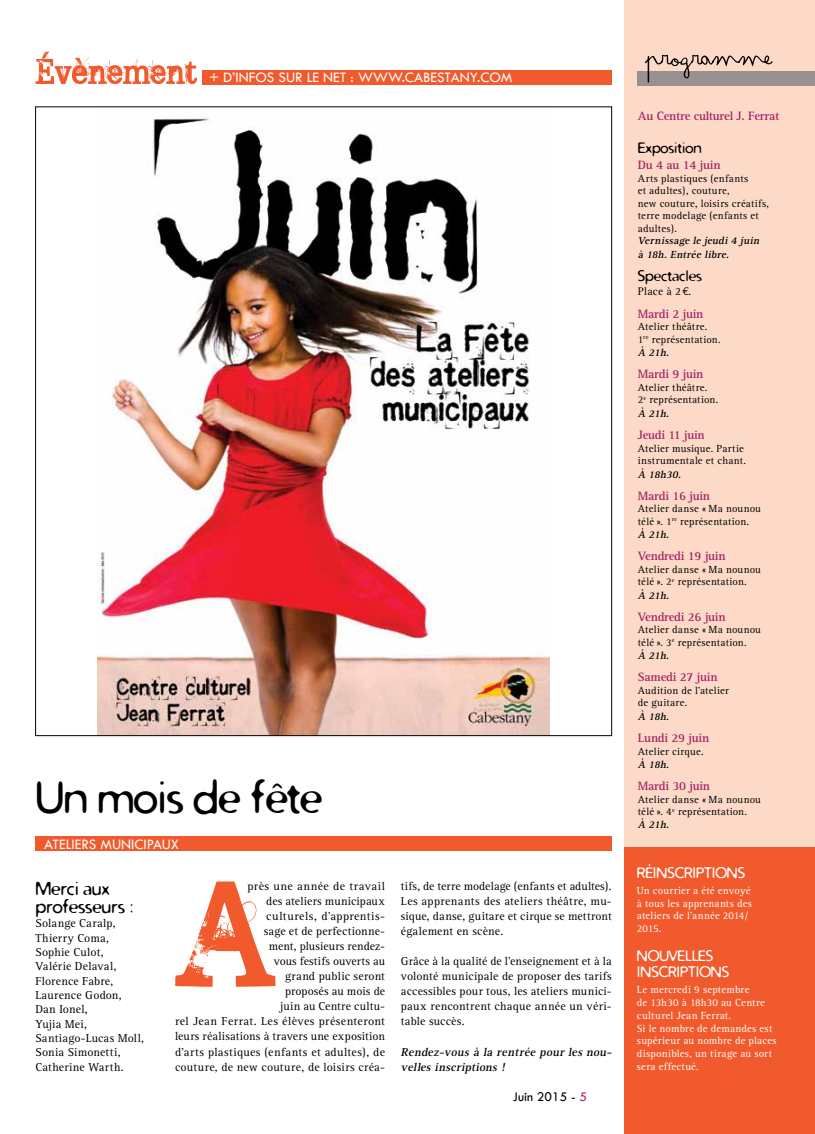
<style>
.page{position:relative;width:815px;height:1134px;background:#fff}
.page>*{position:absolute;margin:0;border:0;box-sizing:border-box;transform-origin:0 0}
.t1{font:45px "Distro";letter-spacing:-.01em;color:#000}
.t2{font:18.75px/17.6px "Distro";color:#000}
.t3{font:15px "Tw Cen";color:#fff}
.t4{font:15px/16.2px "Distro";color:#fff}
.t5{font:15px "Distro";color:#000}
.t6{font:13.75px "Tw Cen";color:#000}
.t7{font:700 12.5px "Rotis Serif";letter-spacing:-.02em;color:#a42166}
.t8{font:11.88px/15.1px "Rotis Serif";letter-spacing:.02em;color:#000;text-align:justify}
.t9{font:italic 700 11.88px/15.1px "Rotis Serif";letter-spacing:-.18em;color:#000}
.t10{font:11.25px "Rotis Serif";letter-spacing:.005em;color:#000}
.t11{font:10.62px/12.5px "Rotis Serif";letter-spacing:.025em;color:#000}
.t12{font:10.62px/12.8px "Rotis Serif";letter-spacing:.02em;color:#fff}
.t13{font:italic 700 10.62px/13.5px "Rotis Serif";letter-spacing:-.17em;color:#000}
.s1{color:#a42166}
.s2{font-family:"Euro Mono"}
.s3{font-weight:700;font-style:italic}
</style>
<div class="page">
<svg style="left:175px;top:881px;width:101px;height:106px"></svg>
<div style="left:625px;top:0;width:190px;height:836px;background:#fddac7"></div>
<div style="left:625px;top:829px;width:190px;height:305px;background:#fddac7"></div>
<div style="left:202px;top:70px;width:410px;height:14px;background:#f15a2c"></div>
<svg style="left:35px;top:52px;width:162px;height:35px"></svg>
<div style="left:638px;top:71px;width:177px;height:14px;background:#989190"></div>
<svg style="left:645px;top:55px;width:128px;height:28px"></svg>
<div style="left:35px;top:836px;width:577px;height:14px;background:#f15a2c"></div>
<img style="left:97px;top:118px;width:453px;height:616px">
<div style="left:625px;top:848px;width:190px;height:286px;background:#f15a2c"></div>
<p class="t3" style="left:209px;top:68px;width:305px">+ D’INFOS SUR LE NET : WWW.CABESTANY.COM</p>
<h1 class="t1" style="left:35px;top:768px;width:288px">Un mois de fête</h1>
<p class="t3" style="left:44px;top:835px;width:136px">ATELIERS MUNICIPAUX</p>
<h2 class="t2" style="left:35px;top:879px;width:100px">Merci aux professeurs :</h2>
<p class="t8" style="left:35px;top:916px;width:110px;line-height:14.4px;text-align:left">Solange Caralp,<br>Thierry Coma,<br>Sophie Culot,<br>Valérie Delaval,<br>Florence Fabre,<br>Laurence Godon,<br>Dan Ionel,<br>Yujia Mei,<br>Santiago-Lucas Moll,<br>Sonia Simonetti,<br>Catherine Warth.</p>
<p class="t8" style="left:175px;top:878px;width:212px;text-align:right">près une année de travail<br>des ateliers municipaux<br>culturels, d’apprentis-<br>sage et de perfectionne-<br>ment, plusieurs rendez-<br>vous festifs ouverts au<br>grand public seront<br>proposés au mois de<br>juin au Centre cultu-<br>rel Jean Ferrat. Les élèves présenteront leurs réalisations à travers une exposition d’arts plastiques (enfants et adultes), de couture, de new couture, de loisirs créa-</p>
<p class="t8" style="left:401px;top:878px;width:212px">tifs, de terre modelage (enfants et adultes).<br>Les apprenants des ateliers théâtre, mu&shy;sique, danse, guitare et cirque se mettront également en scène.</p>
<p class="t8" style="left:401px;top:954px;width:212px">Grâce à la qualité de l’enseignement et à la volonté municipale de proposer des tarifs accessibles pour tous, les ateliers munici&shy;paux rencontrent chaque année un véri&shy;table succès.</p>
<p class="t9" style="left:401px;top:1044px;width:215px">Rendez-vous à la rentrée pour les nou&shy;velles inscriptions !</p>
<p class="t6" style="left:513px;top:1088px;width:76px">Juin 2015 - <span class="s1">5</span></p>
<p class="t7" style="left:638px;top:109px;width:143px">Au Centre culturel J. Ferrat</p>
<p class="t5" style="left:638px;top:138px;width:65px">Exposition</p>
<p class="t7" style="left:638px;top:158px;width:84px">Du 4 au 14 juin</p>
<p class="t11" style="left:638px;top:172px;width:133px">Arts plastiques (enfants<br>et adultes), couture,<br>new couture, loisirs créatifs, terre modelage (enfants et adultes).</p>
<p class="t13" style="left:638px;top:234px;width:125px">Vernissage le jeudi 4 juin à 18h. Entrée libre.</p>
<p class="t5" style="left:638px;top:266px;width:65px">Spectacles</p>
<p class="t10" style="left:638px;top:284px;width:55px">Place à 2 <span class="s2">€</span>.</p>
<p class="t7" style="left:638px;top:306px;width:67px">Mardi 2 juin</p>
<p class="t11" style="left:638px;top:321px;width:84px">Atelier théâtre.<br>1<sup>re</sup> représentation.</p>
<p class="t13" style="left:638px;top:346px;width:35px">À 21h.</p>
<p class="t7" style="left:638px;top:367px;width:67px">Mardi 9 juin</p>
<p class="t11" style="left:638px;top:381px;width:82px">Atelier théâtre.<br>2<sup>e</sup> représentation.</p>
<p class="t13" style="left:638px;top:407px;width:35px">À 21h.</p>
<p class="t7" style="left:638px;top:428px;width:68px">Jeudi 11 juin</p>
<p class="t11" style="left:638px;top:442px;width:110px">Atelier musique. Partie instrumentale et chant.</p>
<p class="t13" style="left:638px;top:467px;width:47px">À 18h30.</p>
<p class="t7" style="left:638px;top:488px;width:74px">Mardi 16 juin</p>
<p class="t11" style="left:638px;top:503px;width:125px">Atelier danse « Ma nounou télé ». 1<sup>re</sup> représentation.</p>
<p class="t13" style="left:638px;top:528px;width:35px">À 21h.</p>
<p class="t7" style="left:638px;top:549px;width:89px">Vendredi 19 juin</p>
<p class="t11" style="left:638px;top:563px;width:125px">Atelier danse « Ma nounou télé ». 2<sup>e</sup> représentation.</p>
<p class="t13" style="left:638px;top:589px;width:35px">À 21h.</p>
<p class="t7" style="left:638px;top:609px;width:89px">Vendredi 26 juin</p>
<p class="t11" style="left:638px;top:624px;width:125px">Atelier danse « Ma nounou télé ». 3<sup>e</sup> représentation.</p>
<p class="t13" style="left:638px;top:649px;width:35px">À 21h.</p>
<p class="t7" style="left:638px;top:670px;width:81px">Samedi 27 juin</p>
<p class="t11" style="left:638px;top:684px;width:93px">Audition de l’atelier de guitare.</p>
<p class="t13" style="left:638px;top:710px;width:35px">À 18h.</p>
<p class="t7" style="left:638px;top:730px;width:73px">Lundi 29 juin</p>
<p class="t11" style="left:638px;top:745px;width:67px">Atelier cirque.</p>
<p class="t13" style="left:638px;top:758px;width:35px">À 18h.</p>
<p class="t7" style="left:638px;top:779px;width:74px">Mardi 30 juin</p>
<p class="t11" style="left:638px;top:793px;width:125px">Atelier danse « Ma nounou télé ». 4<sup>e</sup> représentation.<br><span class="s3">À 21h.</span></p>
<p class="t4" style="left:637px;top:864px;width:110px">RÉINSCRIPTIONS</p>
<p class="t12" style="left:637px;top:884px;width:116px">Un courrier a été envoyé à tous les apprenants des ateliers de l’année 2014/<br>2015.</p>
<p class="t4" style="left:637px;top:947px;width:94px">NOUVELLES<br>INSCRIPTIONS</p>
<p class="t12" style="left:637px;top:984px;width:141px">Le mercredi 9 septembre<br>de 13h30 à 18h30 au Centre culturel Jean Ferrat.<br>Si le nombre de demandes est supérieur au nombre de places disponibles, un tirage au sort sera effectué.</p>
</div>
